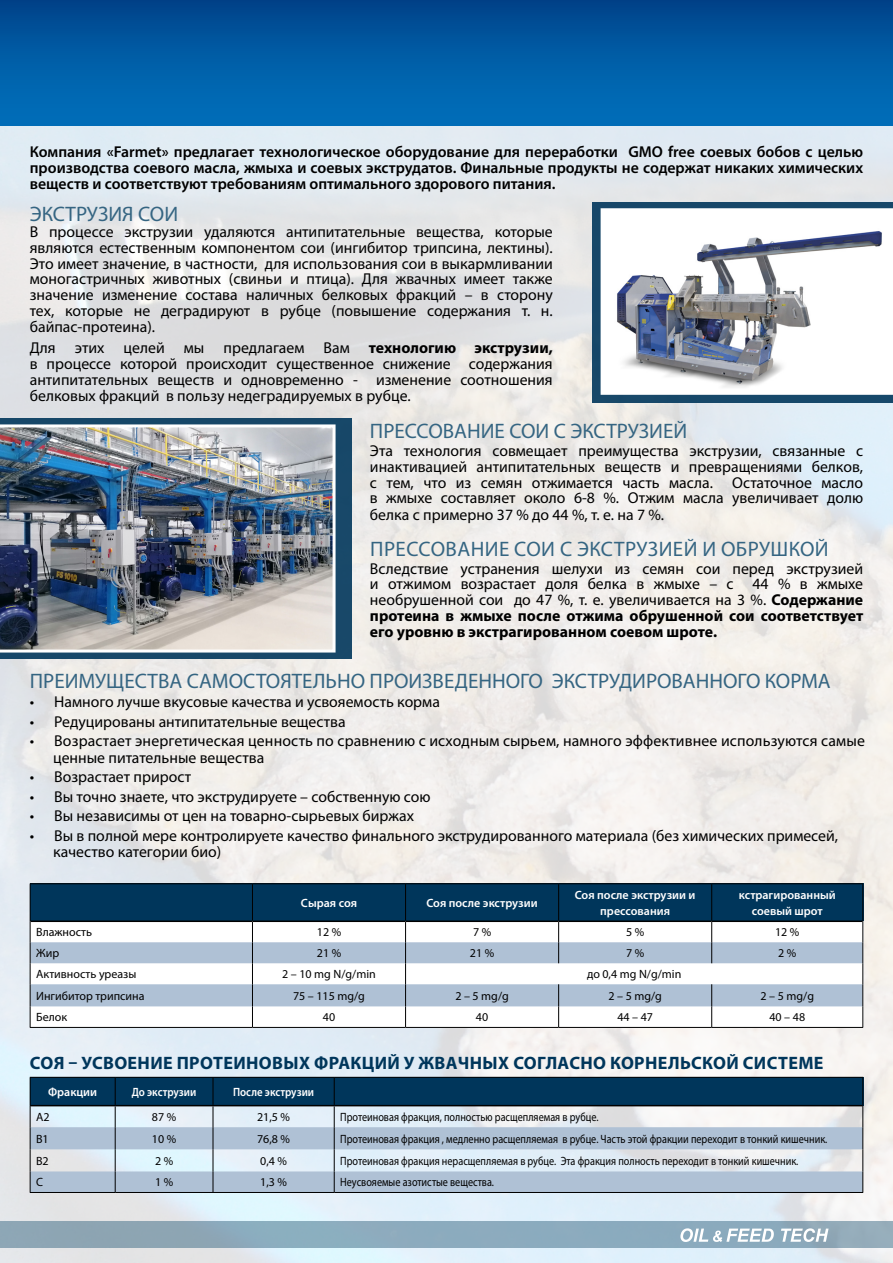
<style>
.page{position:relative;width:893px;height:1263px;background:#fff}
.page>*{position:absolute;margin:0;border:0;box-sizing:border-box;transform-origin:0 0}
.t1{font:21px "Myriad Pro";color:#356582}
.t2{font:21px "Myriad Pro";letter-spacing:.02em;color:#356582}
.t3{font:700 18px "Myriad Pro";letter-spacing:.02em;color:#00365b}
.t4{font:15.75px/15.8px "Myriad Pro";color:#000;text-align:justify}
.t5{font:600 15.75px/16.2px "Myriad Pro";color:#000;text-align:justify}
.t6{font:12px "Myriad Pro";color:#000;scale:.85 1}
.t7{font:12px "Myriad Pro";color:#000}
.t8{font:600 12px/16.5px "Myriad Pro";color:#fff;text-align:center}
.t9{font:600 12px "Myriad Pro";color:#fff;scale:.9 1}
.s1{font-weight:700}
</style>
<div class="page">
<img style="left:0;top:125px;width:893px;height:1138px">
<div style="left:0;top:419px;width:351px;height:240px;background:#184869"></div>
<div style="left:0;top:0;width:893px;height:125px;background:linear-gradient(to bottom,#00468c,#0072be)"></div>
<div style="left:30px;top:911px;width:833px;height:117px;background:#fff"></div>
<div style="left:30px;top:883px;width:833px;height:37px;background:#00365b"></div>
<svg style="left:31px;top:942px;width:831px;height:64px;fill:#afc1d5"></svg>
<hr style="left:30px;top:883px;width:222px;height:1px;background:#000">
<hr style="left:30px;top:884px;width:1px;height:37px;background:#000">
<hr style="left:252px;top:883px;width:154px;height:1px;background:#000">
<hr style="left:252px;top:884px;width:1px;height:36px;background:#000">
<hr style="left:406px;top:883px;width:153px;height:1px;background:#000">
<hr style="left:405px;top:884px;width:1px;height:36px;background:#000">
<hr style="left:559px;top:883px;width:153px;height:1px;background:#000">
<hr style="left:558px;top:884px;width:1px;height:36px;background:#000">
<hr style="left:712px;top:883px;width:151px;height:1px;background:#000">
<hr style="left:711px;top:884px;width:1px;height:36px;background:#000">
<hr style="left:862px;top:884px;width:1px;height:37px;background:#000">
<svg style="left:558px;top:922px;width:1px;height:41px"></svg>
<svg style="left:711px;top:922px;width:1px;height:41px"></svg>
<svg style="left:30px;top:921px;width:1px;height:106px"></svg>
<svg style="left:252px;top:922px;width:1px;height:105px"></svg>
<svg style="left:405px;top:922px;width:1px;height:105px"></svg>
<svg style="left:558px;top:984px;width:1px;height:43px"></svg>
<svg style="left:711px;top:984px;width:1px;height:43px"></svg>
<svg style="left:862px;top:921px;width:1px;height:106px"></svg>
<hr style="left:30px;top:1027px;width:222px;height:1px;background:#000">
<hr style="left:252px;top:1027px;width:154px;height:1px;background:#000">
<hr style="left:406px;top:1027px;width:153px;height:1px;background:#000">
<hr style="left:559px;top:1027px;width:153px;height:1px;background:#000">
<hr style="left:712px;top:1027px;width:151px;height:1px;background:#000">
<hr style="left:31px;top:920px;width:221px;height:2px;background:#000">
<hr style="left:252px;top:920px;width:154px;height:2px;background:#000">
<hr style="left:406px;top:920px;width:153px;height:2px;background:#000">
<hr style="left:559px;top:920px;width:153px;height:2px;background:#000">
<hr style="left:712px;top:920px;width:150px;height:2px;background:#000">
<div style="left:30px;top:1077px;width:833px;height:29px;background:#00365b"></div>
<svg style="left:31px;top:1127px;width:831px;height:65px;background:#c0cfdf"></svg>
<hr style="left:30px;top:1077px;width:85px;height:1px;background:#000">
<hr style="left:115px;top:1077px;width:98px;height:1px;background:#000">
<hr style="left:213px;top:1077px;width:121px;height:1px;background:#000">
<hr style="left:334px;top:1077px;width:529px;height:1px;background:#000">
<svg style="left:30px;top:1078px;width:1px;height:114px"></svg>
<svg style="left:115px;top:1078px;width:1px;height:114px"></svg>
<svg style="left:213px;top:1078px;width:1px;height:114px"></svg>
<svg style="left:334px;top:1078px;width:1px;height:114px"></svg>
<svg style="left:862px;top:1078px;width:1px;height:114px"></svg>
<hr style="left:30px;top:1192px;width:85px;height:1px;background:#000">
<hr style="left:115px;top:1192px;width:98px;height:1px;background:#000">
<hr style="left:213px;top:1192px;width:121px;height:1px;background:#000">
<hr style="left:334px;top:1192px;width:529px;height:1px;background:#000">
<hr style="left:31px;top:1105px;width:84px;height:1px;background:#000">
<hr style="left:115px;top:1105px;width:98px;height:1px;background:#000">
<hr style="left:213px;top:1105px;width:121px;height:1px;background:#000">
<hr style="left:334px;top:1105px;width:528px;height:1px;background:#000">
<div style="left:593px;top:202px;width:300px;height:201px;background:#174869"></div>
<svg style="left:601px;top:208px;width:292px;height:187px;background:#d1d3d8"></svg>
<img style="left:0;top:424px;width:336px;height:228px">
<div style="left:0;top:1221px;width:893px;height:26px;background:#8cabbe"></div>
<svg style="left:680px;top:1228px;width:94px;height:14px"></svg>
<svg style="left:781px;top:1228px;width:47px;height:14px"></svg>
<p class="t5" style="left:30px;top:143px;width:835px">Компания «Farmet» предлагает технологическое оборудование для переработки GMO free соевых бобов с целью производства соевого масла, жмыха и соевых экструдатов. Финальные продукты не содержат никаких химических веществ и соответствуют требованиям оптимального здорового питания.</p>
<h1 class="t1" style="left:30px;top:201px;width:150px">ЭКСТРУЗИЯ СОИ</h1>
<p class="t4" style="left:30px;top:224px;width:525px">В процессе экструзии удаляются антипитательные вещества, которые являются естественным компонентом сои (ингибитор трипсина, лектины).<br>Это имеет значение, в частности, для использования сои в выкармливании моногастричных животных (свиньи и птица). Для жвачных имеет также значение изменение состава наличных белковых фракций – в сторону тех, которые не деградируют в рубце (повышение содержания т. н. байпас-протеина).</p>
<p class="t4" style="left:30px;top:340px;width:525px">Для этих целей мы предлагаем Вам <span class="s1">технологию экструзии, </span>в процессе которой происходит существенное снижение содержания антипитательных веществ и одновременно - изменение соотношения белковых фракций в пользу недеградируемых в рубце.</p>
<h1 class="t1" style="left:370px;top:417px;width:319px">ПРЕССОВАНИЕ СОИ С ЭКСТРУЗИЕЙ</h1>
<p class="t4" style="left:370px;top:443px;width:495px">Эта технология совмещает преимущества экструзии, связанные с инактивацией антипитательных веществ и превращениями белков, с тем, что из семян отжимается часть масла. Остаточное масло в жмыхе составляет около 6-8 %. Отжим масла увеличивает долю белка с примерно 37 % до 44 %, т. е. на 7 %.</p>
<h1 class="t2" style="left:370px;top:536px;width:460px">ПРЕССОВАНИЕ СОИ С ЭКСТРУЗИЕЙ И ОБРУШКОЙ</h1>
<p class="t4" style="left:370px;top:560px;width:495px">Вследствие устранения шелухи из семян сои перед экструзией и отжимом возрастает доля белка в жмыхе – с 44 % в жмыхе необрушенной сои до 47 %, т. е. увеличивается на 3 %. <span class="s1">Содержание протеина в жмыхе после отжима обрушенной сои соответствует его уровню в экстрагированном соевом шроте.</span></p>
<h1 class="t1" style="left:30px;top:668px;width:802px">ПРЕИМУЩЕСТВА САМОСТОЯТЕЛЬНО ПРОИЗВЕДЕННОГО ЭКСТРУДИРОВАННОГО КОРМА</h1>
<p class="t4" style="left:30px;top:694px;width:412px">• Намного лучше вкусовые качества и усвояемость корма</p>
<p class="t4" style="left:30px;top:713px;width:317px">• Редуцированы антипитательные вещества</p>
<p class="t4" style="left:53px;top:732px;width:813px;line-height:16.5px;text-indent:-23px">• Возрастает энергетическая ценность по сравнению с исходным сырьем, намного эффективнее используются самые ценные питательные вещества</p>
<p class="t4" style="left:30px;top:769px;width:163px">• Возрастает прирост</p>
<p class="t4" style="left:30px;top:788px;width:402px">• Вы точно знаете, что экструдируете – собственную сою</p>
<p class="t4" style="left:30px;top:808px;width:386px">• Вы независимы от цен на товарно-сырьевых биржах</p>
<p class="t4" style="left:53px;top:827px;width:786px;line-height:16.5px;text-indent:-23px">• Вы в полной мере контролируете качество финального экструдированного материала (без химических примесей, качество категории био)</p>
<p class="t8" style="left:301px;top:894px;width:58px">Сырая соя</p>
<p class="t8" style="left:426px;top:894px;width:113px">Соя после экструзии</p>
<p class="t8" style="left:575px;top:886px;width:122px">Соя после экструзии и прессования</p>
<p class="t8" style="left:739px;top:886px;width:99px">кстрагированный соевый шрот</p>
<p class="t7" style="left:36px;top:925px;width:57px">Влажность</p>
<p class="t7" style="left:317px;top:925px;width:26px">12 %</p>
<p class="t7" style="left:473px;top:925px;width:20px">7 %</p>
<p class="t7" style="left:626px;top:925px;width:20px">5 %</p>
<p class="t7" style="left:775px;top:925px;width:26px">12 %</p>
<p class="t7" style="left:36px;top:946px;width:25px">Жир</p>
<p class="t7" style="left:317px;top:946px;width:26px">21 %</p>
<p class="t7" style="left:470px;top:946px;width:26px">21 %</p>
<p class="t7" style="left:626px;top:946px;width:20px">7 %</p>
<p class="t7" style="left:778px;top:946px;width:20px">2 %</p>
<p class="t7" style="left:36px;top:967px;width:102px">Активность уреазы</p>
<p class="t7" style="left:282px;top:967px;width:95px">2 – 10 mg N/g/min</p>
<p class="t7" style="left:587px;top:967px;width:96px">до 0,4 mg N/g/min</p>
<p class="t7" style="left:36px;top:988px;width:110px">Ингибитор трипсина</p>
<p class="t7" style="left:293px;top:988px;width:73px">75 – 115 mg/g</p>
<p class="t7" style="left:455px;top:988px;width:55px">2 – 5 mg/g</p>
<p class="t7" style="left:608px;top:988px;width:55px">2 – 5 mg/g</p>
<p class="t7" style="left:760px;top:988px;width:55px">2 – 5 mg/g</p>
<p class="t7" style="left:36px;top:1010px;width:33px">Белок</p>
<p class="t7" style="left:323px;top:1010px;width:14px">40</p>
<p class="t7" style="left:476px;top:1010px;width:14px">40</p>
<p class="t7" style="left:617px;top:1010px;width:37px">44 – 47</p>
<p class="t7" style="left:769px;top:1010px;width:37px">40 – 48</p>
<p class="t3" style="left:30px;top:1051px;width:795px">СОЯ – УСВОЕНИЕ ПРОТЕИНОВЫХ ФРАКЦИЙ У ЖВАЧНЫХ СОГЛАСНО КОРНЕЛЬСКОЙ СИСТЕМЕ</p>
<p class="t8" style="left:48px;top:1083px;width:51px">Фракции</p>
<p class="t9" style="left:132px;top:1084px;width:73px">До экструзии</p>
<p class="t9" style="left:233px;top:1084px;width:92px">После экструзии</p>
<p class="t7" style="left:36px;top:1109px;width:15px">A2</p>
<p class="t7" style="left:152px;top:1109px;width:26px">87 %</p>
<p class="t7" style="left:257px;top:1109px;width:34px">21,5 %</p>
<p class="t6" style="left:340px;top:1109px;width:305px">Протеиновая фракция, полностью расщепляемая в рубце.</p>
<p class="t7" style="left:36px;top:1131px;width:14px">B1</p>
<p class="t7" style="left:152px;top:1131px;width:26px">10 %</p>
<p class="t7" style="left:257px;top:1131px;width:34px">76,8 %</p>
<p class="t6" style="left:340px;top:1131px;width:575px">Протеиновая фракция , медленно расщепляемая в рубце. Часть этой фракции переходит в тонкий кишечник.</p>
<p class="t7" style="left:36px;top:1153px;width:14px">B2</p>
<p class="t7" style="left:155px;top:1153px;width:20px">2 %</p>
<p class="t7" style="left:260px;top:1153px;width:28px">0,4 %</p>
<p class="t6" style="left:340px;top:1153px;width:540px">Протеиновая фракция нерасщепляемая в рубце. Эта фракция полность переходит в тонкий кишечник.</p>
<p class="t7" style="left:36px;top:1175px;width:8px">C</p>
<p class="t7" style="left:155px;top:1175px;width:20px">1 %</p>
<p class="t7" style="left:260px;top:1175px;width:28px">1,3 %</p>
<p class="t6" style="left:340px;top:1175px;width:183px">Неусвояемые азотистые вещества.</p>
</div>
